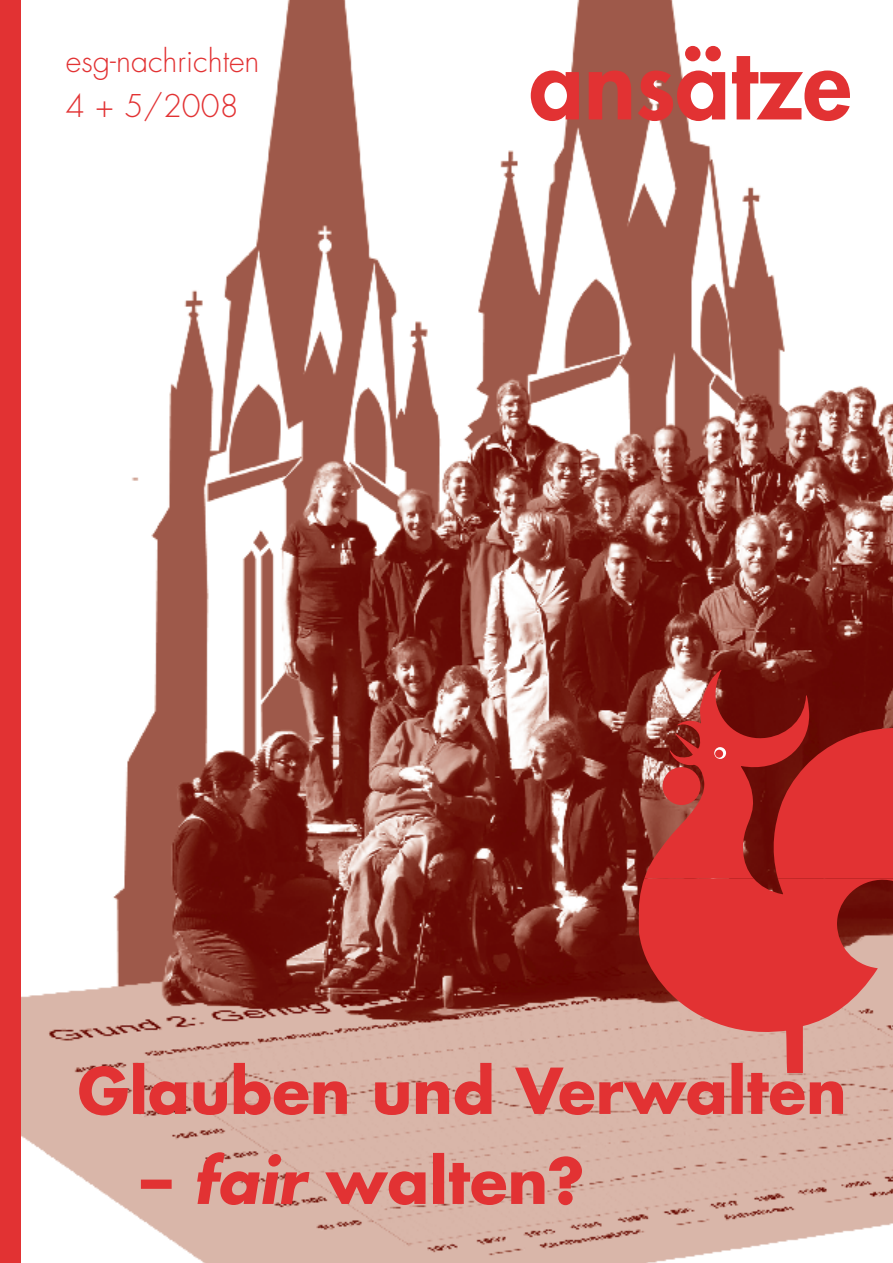
<style>
.page{position:relative;width:893px;height:1263px;background:#fff}
.page>*{position:absolute;margin:0;border:0;box-sizing:border-box;transform-origin:0 0}
.t1{font:800 96.6px "Futura";color:#e23233}
.t2{font:700 61.5px "Futura";color:#e23233}
.t3{font:300 30.45px/45px "Futura";color:#e23233}
.s1{font-style:italic}
</style>
<div class="page">
<img style="left:21px;top:0;width:872px;height:1263px">
<div style="left:0;top:0;width:21px;height:1263px;background:#e23233"></div>
<svg style="left:638px;top:878px;width:255px;height:195px;fill:#e23233"></svg>
<svg style="left:644px;top:670px;width:249px;height:208px;fill:#e23233"></svg>
<p class="t3" style="left:66px;top:39px;width:195px">esg-nachrichten<br>4 + 5/2008</p>
<h1 class="t1" style="left:529px;top:19px;width:324px">ansätze</h1>
<p class="t2" style="left:78px;top:1048px;width:771px">Glauben und Verwalten</p>
<p class="t2" style="left:141px;top:1138px;width:445px">– <span class="s1">fair</span> walten?</p>
</div>
